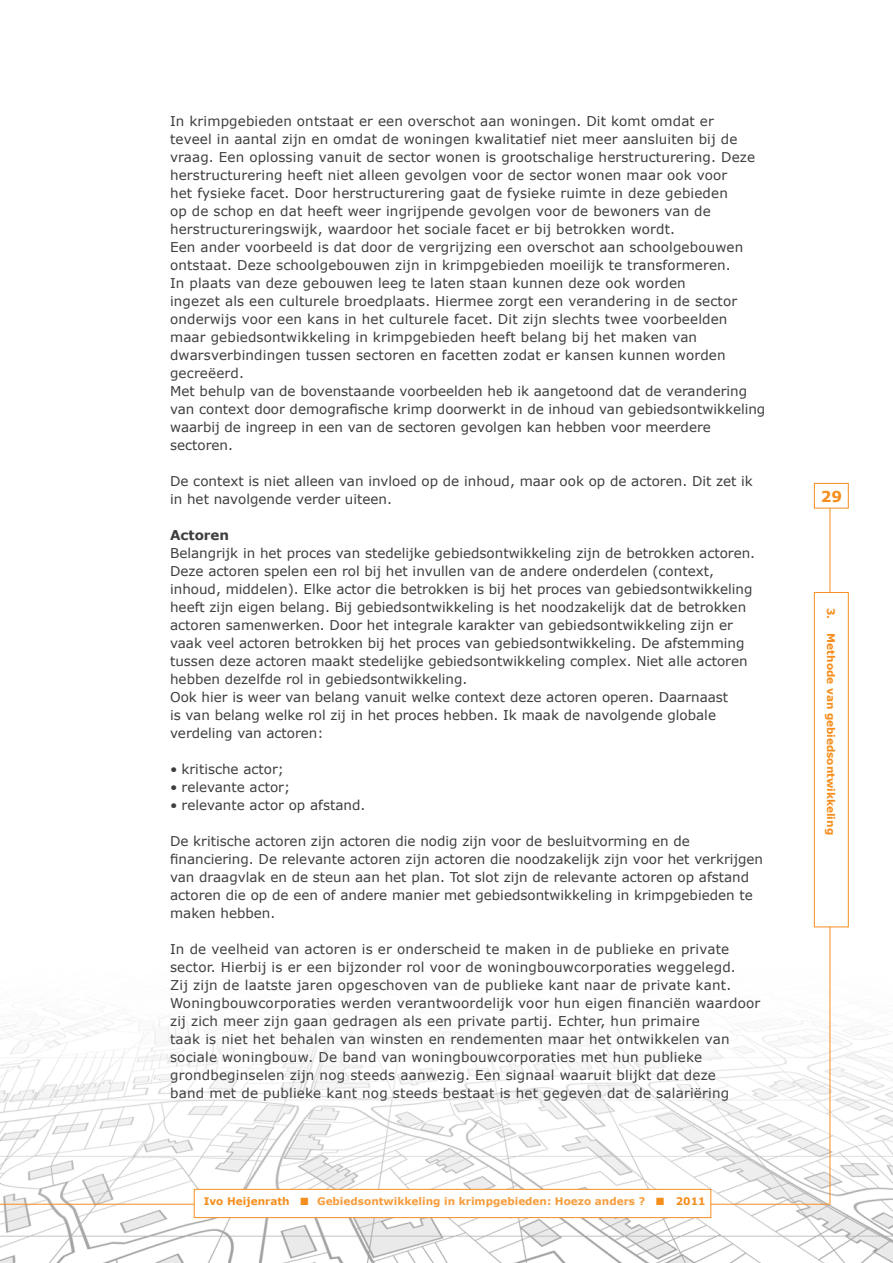
<style>
.page{position:relative;width:893px;height:1263px;background:#fff}
.page>*{position:absolute;margin:0;border:0;box-sizing:border-box;transform-origin:0 0}
.t1{font:700 15px "Verdana";color:#f68e1e}
._3__plattetekst{font:13.5px/18px "Verdana";letter-spacing:.01em;color:#3e3e3f}
._3b__bold{font:700 13.5px "Verdana";color:#3e3e3f}
.t2{font:700 10.5px "Verdana";color:#f89d3d}
.t3{font:700 10.5px "Verdana";color:#f68e1e}
.s1{color:#f68e1e}
</style>
<div class="page">
<img style="left:0;top:863px;width:893px;height:400px">
<hr style="left:0;top:1204px;width:829px;height:1px;background:#f68e1e">
<hr style="left:830px;top:494px;width:1px;height:711px;background:#f68e1e">
<div style="left:814px;top:483px;width:35px;height:25px;background:#fff;border:1px solid #f68e1e"></div>
<div style="left:814px;top:592px;width:35px;height:335px;background:#fff;border:1px solid #f68e1e"></div>
<div style="left:194px;top:1189px;width:517px;height:29px;background:#fff;border:1px solid #f68e1e"></div>
<p class="_3__plattetekst" style="left:170px;top:112px;width:586px">In krimpgebieden ontstaat er een overschot aan woningen. Dit komt omdat er teveel in aantal zijn en omdat de woningen kwalitatief niet meer aansluiten bij de vraag. Een oplossing vanuit de sector wonen is grootschalige herstructurering. Deze herstructurering heeft niet alleen gevolgen voor de sector wonen maar ook voor<br>het fysieke facet. Door herstructurering gaat de fysieke ruimte in deze gebieden<br>op de schop en dat heeft weer ingrijpende gevolgen voor de bewoners van de herstructureringswijk, waardoor het sociale facet er bij betrokken wordt.</p>
<p class="_3__plattetekst" style="left:170px;top:238px;width:575px">Een ander voorbeeld is dat door de vergrijzing een overschot aan schoolgebouwen ontstaat. Deze schoolgebouwen zijn in krimpgebieden moeilijk te transformeren.<br>In plaats van deze gebouwen leeg te laten staan kunnen deze ook worden<br>ingezet als een culturele broedplaats. Hiermee zorgt een verandering in de sector onderwijs voor een kans in het culturele facet. Dit zijn slechts twee voorbeelden maar gebiedsontwikkeling in krimpgebieden heeft belang bij het maken van dwarsverbindingen tussen sectoren en facetten zodat er kansen kunnen worden gecreëerd.</p>
<p class="_3__plattetekst" style="left:170px;top:382px;width:597px">Met behulp van de bovenstaande voorbeelden heb ik aangetoond dat de verandering van context door demografische krimp doorwerkt in de inhoud van gebiedsontwikkeling waarbij de ingreep in een van de sectoren gevolgen kan hebben voor meerdere sectoren.</p>
<p class="_3__plattetekst" style="left:170px;top:472px;width:584px">De context is niet alleen van invloed op de inhoud, maar ook op de actoren. Dit zet ik in het navolgende verder uiteen.</p>
<p class="_3b__bold" style="left:170px;top:526px;width:61px">Actoren</p>
<p class="_3__plattetekst" style="left:170px;top:544px;width:587px">Belangrijk in het proces van stedelijke gebiedsontwikkeling zijn de betrokken actoren.<br>Deze actoren spelen een rol bij het invullen van de andere onderdelen (context, inhoud, middelen). Elke actor die betrokken is bij het proces van gebiedsontwikkeling heeft zijn eigen belang. Bij gebiedsontwikkeling is het noodzakelijk dat de betrokken actoren samenwerken. Door het integrale karakter van gebiedsontwikkeling zijn er vaak veel actoren betrokken bij het proces van gebiedsontwikkeling. De afstemming tussen deze actoren maakt stedelijke gebiedsontwikkeling complex. Niet alle actoren hebben dezelfde rol in gebiedsontwikkeling.</p>
<p class="_3__plattetekst" style="left:170px;top:688px;width:560px">Ook hier is weer van belang vanuit welke context deze actoren operen. Daarnaast is van belang welke rol zij in het proces hebben. Ik maak de navolgende globale verdeling van actoren:</p>
<p class="_3__plattetekst" style="left:170px;top:760px;width:115px">• kritische actor;</p>
<p class="_3__plattetekst" style="left:170px;top:778px;width:122px">• relevante actor;</p>
<p class="_3__plattetekst" style="left:170px;top:796px;width:197px">• relevante actor op afstand.</p>
<p class="_3__plattetekst" style="left:170px;top:832px;width:594px">De kritische actoren zijn actoren die nodig zijn voor de besluitvorming en de financiering. De relevante actoren zijn actoren die noodzakelijk zijn voor het verkrijgen van draagvlak en de steun aan het plan. Tot slot zijn de relevante actoren op afstand actoren die op de een of andere manier met gebiedsontwikkeling in krimpgebieden te maken hebben.</p>
<p class="_3__plattetekst" style="left:170px;top:940px;width:592px">In de veelheid van actoren is er onderscheid te maken in de publieke en private sector. Hierbij is er een bijzonder rol voor de woningbouwcorporaties weggelegd.<br>Zij zijn de laatste jaren opgeschoven van de publieke kant naar de private kant.<br>Woningbouwcorporaties werden verantwoordelijk voor hun eigen financiën waardoor zij zich meer zijn gaan gedragen als een private partij. Echter, hun primaire<br>taak is niet het behalen van winsten en rendementen maar het ontwikkelen van sociale woningbouw. De band van woningbouwcorporaties met hun publieke grondbeginselen zijn nog steeds aanwezig. Een signaal waaruit blijkt dat deze<br>band met de publieke kant nog steeds bestaat is het gegeven dat de salariëring</p>
<p class="t2" style="left:204px;top:1195px;width:503px"><span class="s1">Ivo Heijenrath</span> <span class="s1">■</span> Gebiedsontwikkeling in krimpgebieden: Hoezo anders ? <span class="s1">■ 2011</span></p>
<p class="t1" style="left:821px;top:486px;width:23px">29</p>
<p class="t3" style="left:838px;top:608px;width:228px;rotate:90deg">3. Methode van gebiedsontwikkeling</p>
</div>
